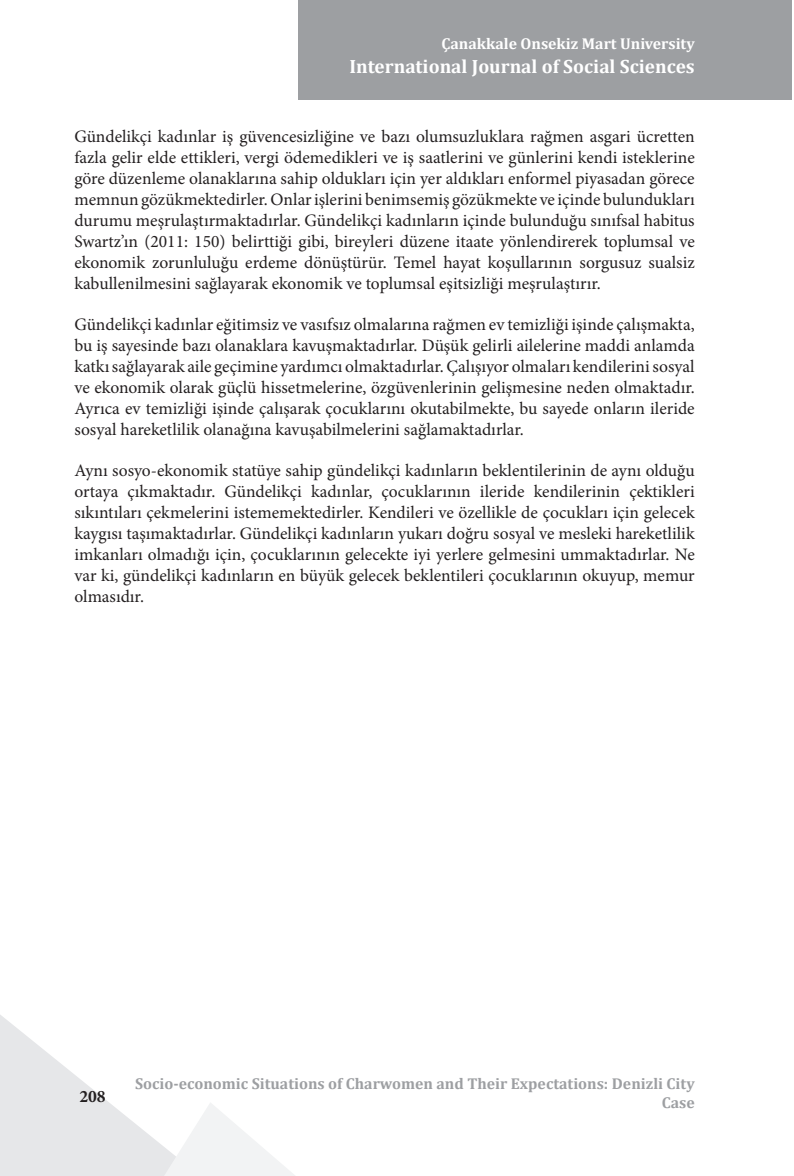
<style>
.page{position:relative;width:794px;height:1176px;background:#fff}
.page>*{position:absolute;margin:0;border:0;box-sizing:border-box;transform-origin:0 0}
.t1{font:700 19.25px "Cambria";color:#fff}
.t2{font:17.5px/21px "Minion Pro";color:#231f20;text-align:justify}
.t3{font:700 17.5px "Minion Pro";color:#231f20}
.t4{font:700 15.75px/18.9px "Cambria";color:#9d9fa2;text-align:right}
.t5{font:700 15.75px "Cambria";color:#fff}
</style>
<div class="page">
<svg style="left:0;top:1015px;width:155px;height:161px;fill:#e6e7e9"></svg>
<svg style="left:155px;top:1103px;width:140px;height:73px"></svg>
<div style="left:298px;top:0;width:493px;height:99px;background:#9d9fa2"></div>
<p class="t5" style="left:441px;top:33px;width:255px">Çanakkale Onsekiz Mart University</p>
<p class="t1" style="left:349px;top:52px;width:347px">International Journal of Social Sciences</p>
<p class="t2" style="left:74px;top:126px;width:622px">Gündelikçi kadınlar iş güvencesizliğine ve bazı olumsuzluklara rağmen asgari ücretten fazla gelir elde ettikleri, vergi ödemedikleri ve iş saatlerini ve günlerini kendi isteklerine göre düzenleme olanaklarına sahip oldukları için yer aldıkları enformel piyasadan görece memnun gözükmektedirler. Onlar işlerini benimsemiş gözükmekte ve içinde bulundukları durumu meşrulaştırmaktadırlar. Gündelikçi kadınların içinde bulunduğu sınıfsal habitus Swartz’ın (2011: 150) belirttiği gibi, bireyleri düzene itaate yönlendirerek toplumsal ve ekonomik zorunluluğu erdeme dönüştürür. Temel hayat koşullarının sorgusuz sualsiz kabullenilmesini sağlayarak ekonomik ve toplumsal eşitsizliği meşrulaştırır.</p>
<p class="t2" style="left:74px;top:314px;width:622px">Gündelikçi kadınlar eğitimsiz ve vasıfsız olmalarına rağmen ev temizliği işinde çalışmakta, bu iş sayesinde bazı olanaklara kavuşmaktadırlar. Düşük gelirli ailelerine maddi anlamda katkı sağlayarak aile geçimine yardımcı olmaktadırlar. Çalışıyor olmaları kendilerini sosyal ve ekonomik olarak güçlü hissetmelerine, özgüvenlerinin gelişmesine neden olmaktadır.<br>Ayrıca ev temizliği işinde çalışarak çocuklarını okutabilmekte, bu sayede onların ileride sosyal hareketlilik olanağına kavuşabilmelerini sağlamaktadırlar.</p>
<p class="t2" style="left:74px;top:459px;width:622px">Aynı sosyo-ekonomik statüye sahip gündelikçi kadınların beklentilerinin de aynı olduğu ortaya çıkmaktadır. Gündelikçi kadınlar, çocuklarının ileride kendilerinin çektikleri sıkıntıları çekmelerini istememektedirler. Kendileri ve özellikle de çocukları için gelecek kaygısı taşımaktadırlar. Gündelikçi kadınların yukarı doğru sosyal ve mesleki hareketlilik imkanları olmadığı için, çocuklarının gelecekte iyi yerlere gelmesini ummaktadırlar. Ne var ki, gündelikçi kadınların en büyük gelecek beklentileri çocuklarının okuyup, memur olmasıdır.</p>
<p class="t3" style="left:79px;top:1084px;width:28px">208</p>
<p class="t4" style="left:135px;top:1073px;width:561px">Socio-economic Situations of Charwomen and Their Expectations: Denizli City<br>Case</p>
</div>
